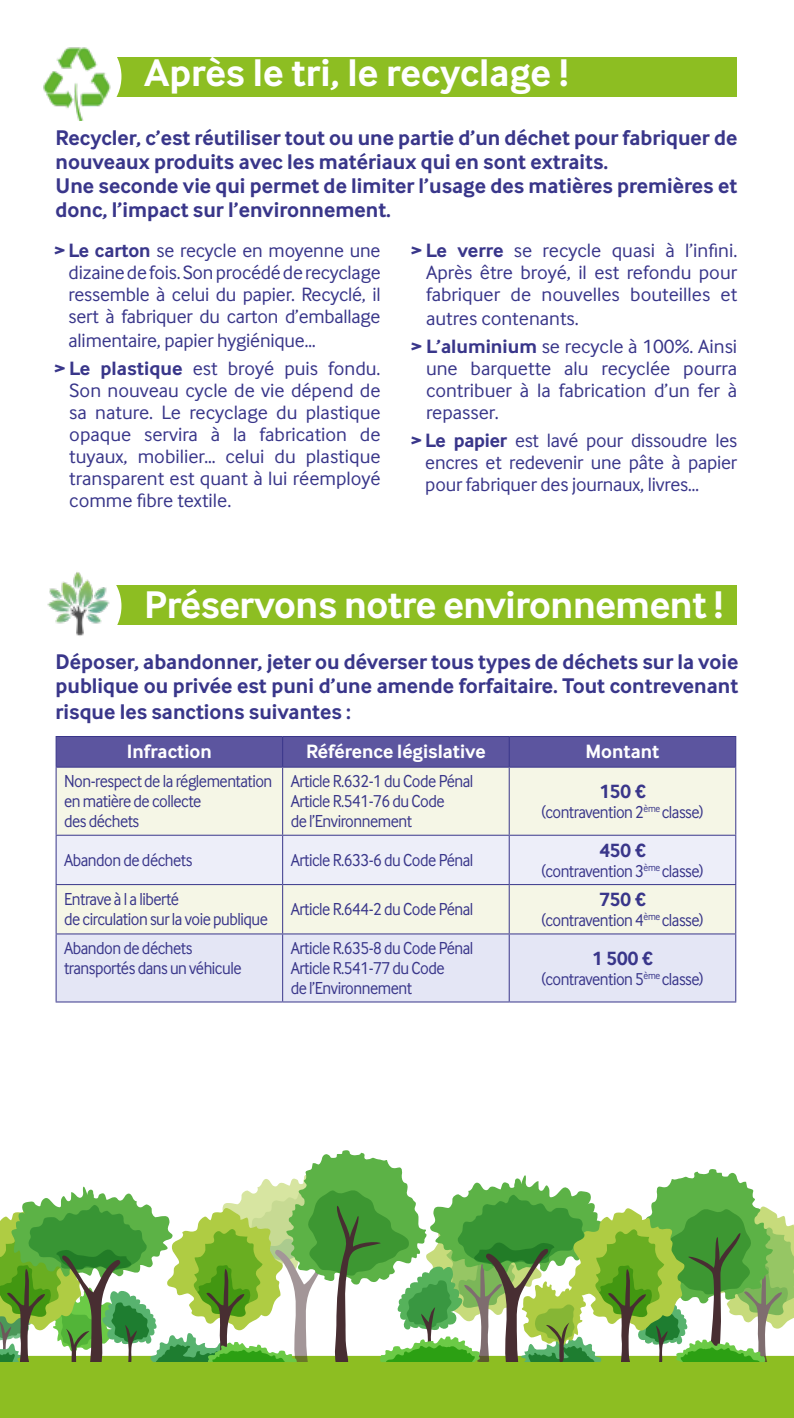
<style>
.page{position:relative;width:794px;height:1418px;background:#fff}
.page>*{position:absolute;margin:0;border:0;box-sizing:border-box;transform-origin:0 0}
.t1{font:700 40px "Inter Face";letter-spacing:-.01em;color:#fff}
.t2{font:700 22px/24px "Inter Face";color:#39368a}
.t3{font:20px/22px "Inter Face";color:#39368a;text-align:justify}
.t4{font:700 20px "Inter Face";color:#fff}
.t5{font:700 20px "Inter Face";color:#39368a}
.t6{font:18px/20px "Inter Face";letter-spacing:-.03em;color:#39368a;scale:.9 1}
.s1{font-weight:700}
</style>
<div class="page">
<div style="left:54px;top:585px;width:683px;height:40px;background:#8dbe22"></div>
<div style="left:54px;top:57px;width:683px;height:39px;background:#8dbe22"></div>
<img style="left:32px;top:561px;width:89px;height:89px;border-radius:45px">
<img style="left:32px;top:32px;width:89px;height:89px;border-radius:45px">
<div style="left:57px;top:767px;width:678px;height:166px;background:#f5f6e6"></div>
<div style="left:57px;top:835px;width:678px;height:49px;background:#edeef9"></div>
<div style="left:57px;top:934px;width:678px;height:67px;background:#e4e6f5"></div>
<div style="left:56px;top:736px;width:680px;height:30px;background:#5c559f"></div>
<hr style="left:56px;top:766px;width:227px;height:1px;background:#39368a">
<hr style="left:56px;top:767px;width:1px;height:67px;background:#39368a">
<hr style="left:283px;top:766px;width:226px;height:1px;background:#39368a">
<hr style="left:282px;top:767px;width:1px;height:67px;background:#39368a">
<hr style="left:509px;top:766px;width:227px;height:1px;background:#39368a">
<hr style="left:509px;top:767px;width:1px;height:67px;background:#39368a">
<hr style="left:735px;top:767px;width:1px;height:67px;background:#39368a">
<hr style="left:56px;top:834px;width:227px;height:1px;background:#39368a">
<hr style="left:56px;top:835px;width:1px;height:49px;background:#39368a">
<hr style="left:283px;top:834px;width:226px;height:1px;background:#39368a">
<hr style="left:282px;top:835px;width:1px;height:49px;background:#39368a">
<hr style="left:509px;top:834px;width:227px;height:1px;background:#39368a">
<hr style="left:509px;top:835px;width:1px;height:49px;background:#39368a">
<hr style="left:735px;top:835px;width:1px;height:49px;background:#39368a">
<hr style="left:56px;top:884px;width:227px;height:1px;background:#39368a">
<hr style="left:56px;top:885px;width:1px;height:48px;background:#39368a">
<hr style="left:283px;top:884px;width:226px;height:1px;background:#39368a">
<hr style="left:282px;top:885px;width:1px;height:48px;background:#39368a">
<hr style="left:509px;top:884px;width:227px;height:1px;background:#39368a">
<hr style="left:509px;top:885px;width:1px;height:48px;background:#39368a">
<hr style="left:735px;top:885px;width:1px;height:48px;background:#39368a">
<hr style="left:56px;top:933px;width:227px;height:1px;background:#39368a">
<hr style="left:56px;top:934px;width:1px;height:67px;background:#39368a">
<hr style="left:283px;top:933px;width:226px;height:1px;background:#39368a">
<hr style="left:282px;top:934px;width:1px;height:67px;background:#39368a">
<hr style="left:509px;top:933px;width:227px;height:1px;background:#39368a">
<hr style="left:509px;top:934px;width:1px;height:67px;background:#39368a">
<hr style="left:735px;top:934px;width:1px;height:67px;background:#39368a">
<hr style="left:56px;top:1001px;width:227px;height:1px;background:#39368a">
<hr style="left:283px;top:1001px;width:226px;height:1px;background:#39368a">
<hr style="left:509px;top:1001px;width:227px;height:1px;background:#39368a">
<div style="left:0;top:1361px;width:794px;height:56px;background:#8dbe22"></div>
<svg style="left:0;top:1150px;width:794px;height:211px"></svg>
<h1 class="t1" style="left:144px;top:50px;width:426px">Après le tri, le recyclage !</h1>
<p class="t2" style="left:56px;top:126px;width:683px">Recycler, c’est réutiliser tout ou une partie d’un déchet pour fabriquer de nouveaux produits avec les matériaux qui en sont extraits.<br>Une seconde vie qui permet de limiter l’usage des matières premières et donc, l’impact sur l’environnement.</p>
<p class="t3" style="left:69px;top:239px;width:313px;text-indent:-14px"><span class="s1">&gt; Le carton</span> se recycle en moyenne une dizaine de fois. Son procédé de recyclage ressemble à celui du papier. Recyclé, il sert à fabriquer du carton d’emballage</p>
<p class="t3" style="left:54px;top:326px;width:327px;line-height:28px;text-indent:14px">alimentaire, papier hygiénique…<br><span class="s1">&gt; Le plastique</span> est broyé puis fondu.</p>
<p class="t3" style="left:69px;top:379px;width:313px">Son nouveau cycle de vie dépend de sa nature. Le recyclage du plastique opaque servira à la fabrication de tuyaux, mobilier… celui du plastique transparent est quant à lui réemployé comme fibre textile.</p>
<p class="t3" style="left:426px;top:239px;width:313px;text-indent:-15px"><span class="s1">&gt; Le verre</span> se recycle quasi à l’infini.<br>Après être broyé, il est refondu pour fabriquer de nouvelles bouteilles et</p>
<p class="t3" style="left:411px;top:304px;width:327px;line-height:28px;text-indent:15px">autres contenants.<br><span class="s1">&gt; L’aluminium</span> se recycle à 100%. Ainsi</p>
<p class="t3" style="left:426px;top:357px;width:313px">une barquette alu recyclée pourra contribuer à la fabrication d’un fer à repasser.</p>
<p class="t3" style="left:425px;top:429px;width:313px;text-indent:-14px"><span class="s1">&gt; Le papier</span> est lavé pour dissoudre les encres et redevenir une pâte à papier pour fabriquer des journaux, livres…</p>
<h1 class="t1" style="left:144px;top:581px;width:581px">Préservons notre environnement !</h1>
<p class="t2" style="left:56px;top:649px;width:684px">Déposer, abandonner, jeter ou déverser tous types de déchets sur la voie publique ou privée est puni d’une amende forfaitaire. Tout contrevenant</p>
<p class="t2" style="left:56px;top:699px;width:297px">risque les sanctions suivantes :</p>
<p class="t4" style="left:127px;top:739px;width:86px">Infraction</p>
<p class="t4" style="left:306px;top:739px;width:181px">Référence législative</p>
<p class="t4" style="left:585px;top:739px;width:75px">Montant</p>
<p class="t6" style="left:64px;top:771px;width:233px">Non-respect de la réglementation en matière de collecte<br>des déchets</p>
<p class="t6" style="left:291px;top:771px;width:204px">Article R.632-1 du Code Pénal<br>Article R.541-76 du Code<br>de l’Environnement</p>
<p class="t5" style="left:599px;top:779px;width:48px">150 €</p>
<p class="t6" style="left:541px;top:801px;width:181px">(contravention 2<sup>ème</sup> classe)</p>
<p class="t6" style="left:64px;top:849px;width:144px">Abandon de déchets</p>
<p class="t6" style="left:291px;top:849px;width:204px">Article R.633-6 du Code Pénal</p>
<p class="t6" style="left:64px;top:888px;width:228px">Entrave à l a liberté<br>de circulation sur la voie publique</p>
<p class="t6" style="left:291px;top:899px;width:204px">Article R.644-2 du Code Pénal</p>
<p class="t5" style="left:599px;top:838px;width:48px">450 €</p>
<p class="t6" style="left:541px;top:860px;width:181px">(contravention 3<sup>ème</sup> classe)</p>
<p class="t5" style="left:599px;top:887px;width:48px">750 €</p>
<p class="t6" style="left:541px;top:909px;width:181px">(contravention 4<sup>ème</sup> classe)</p>
<p class="t6" style="left:64px;top:937px;width:199px">Abandon de déchets transportés dans un véhicule</p>
<p class="t6" style="left:291px;top:937px;width:204px">Article R.635-8 du Code Pénal<br>Article R.541-77 du Code<br>de l’Environnement</p>
<p class="t5" style="left:592px;top:946px;width:62px">1 500 €</p>
<p class="t6" style="left:541px;top:968px;width:181px">(contravention 5<sup>ème</sup> classe)</p>
</div>
